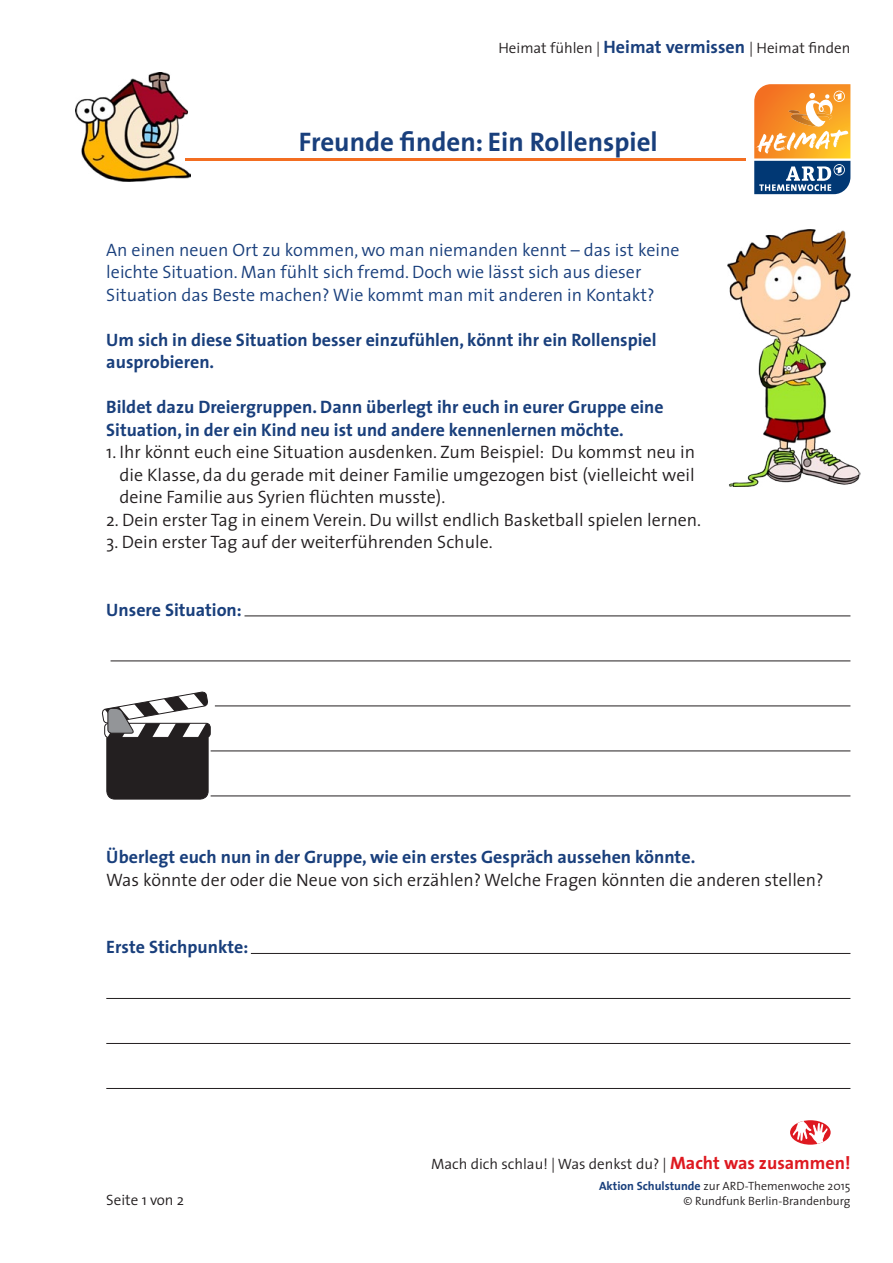
<style>
.page{position:relative;width:893px;height:1263px;background:#fff}
.page>*{position:absolute;margin:0;border:0;box-sizing:border-box;transform-origin:0 0}
.t1{font:700 27px "The Sans";color:#193f7c}
.t2{font:300 18px/22.5px "The Sans";color:#231f20;text-align:justify}
.t3{font:700 18px/22.5px "The Sans";color:#193f7c}
.t4{font:300 18px/22.5px "The Sans";color:#193f7c}
.t5{font:300 15px "The Sans";color:#231f20}
.t6{font:300 12px/15px "The Sans";color:#231f20;text-align:right}
.s1{font-weight:700;font-size:18px;color:#193f7c}
.s2{font-weight:700;font-size:18px;color:#de1920}
.s3{font-weight:700;color:#193f7c}
</style>
<div class="page">
<hr style="left:244px;top:616px;width:606px;height:1px;background:#231f20">
<hr style="left:111px;top:661px;width:739px;height:1px;background:#231f20">
<hr style="left:215px;top:706px;width:635px;height:1px;background:#231f20">
<hr style="left:211px;top:751px;width:639px;height:1px;background:#231f20">
<hr style="left:211px;top:796px;width:639px;height:1px;background:#231f20">
<hr style="left:251px;top:953px;width:599px;height:1px;background:#231f20">
<hr style="left:106px;top:998px;width:744px;height:1px;background:#231f20">
<hr style="left:106px;top:1043px;width:744px;height:1px;background:#231f20">
<hr style="left:106px;top:1088px;width:744px;height:1px;background:#231f20">
<img style="left:727px;top:230px;width:134px;height:257px">
<svg style="left:101px;top:691px;width:110px;height:109px"></svg>
<svg style="left:790px;top:1120px;width:41px;height:25px"></svg>
<svg style="left:793px;top:1120px;width:35px;height:25px"></svg>
<hr style="left:185px;top:158px;width:561px;height:3px;background:#f36e21">
<svg style="left:754px;top:84px;width:96px;height:110px;background:#bd9364"></svg>
<img style="left:76px;top:73px;width:115px;height:109px">
<p class="t5" style="left:498px;top:36px;width:354px">Heimat fühlen | <span class="s1">Heimat vermissen</span> | Heimat finden</p>
<h1 class="t1" style="left:299px;top:119px;width:360px">Freunde finden: Ein Rollenspiel</h1>
<p class="t4" style="left:106px;top:238px;width:575px">An einen neuen Ort zu kommen, wo man niemanden kennt – das ist keine leichte Situation. Man fühlt sich fremd. Doch wie lässt sich aus dieser<br>Situation das Beste machen? Wie kommt man mit anderen in Kontakt?</p>
<p class="t3" style="left:106px;top:328px;width:552px">Um sich in diese Situation besser einzufühlen, könnt ihr ein Rollenspiel ausprobieren.</p>
<p class="t3" style="left:106px;top:395px;width:559px">Bildet dazu Dreiergruppen. Dann überlegt ihr euch in eurer Gruppe eine<br>Situation, in der ein Kind neu ist und andere kennenlernen möchte.</p>
<p class="t2" style="left:119px;top:440px;width:577px;text-indent:-13px">1. Ihr könnt euch eine Situation ausdenken. Zum Beispiel: Du kommst neu in die Klasse, da du gerade mit deiner Familie umgezogen bist (vielleicht weil deine Familie aus Syrien flüchten musste).</p>
<p class="t2" style="left:106px;top:508px;width:596px">2. Dein erster Tag in einem Verein. Du willst endlich Basketball spielen lernen.</p>
<p class="t2" style="left:106px;top:530px;width:388px">3. Dein erster Tag auf der weiterführenden Schule.</p>
<p class="t3" style="left:106px;top:598px;width:137px">Unsere Situation:</p>
<p class="t3" style="left:106px;top:845px;width:590px">Überlegt euch nun in der Gruppe, wie ein erstes Gespräch aussehen könnte.</p>
<p class="t2" style="left:106px;top:868px;width:719px">Was könnte der oder die Neue von sich erzählen? Welche Fragen könnten die anderen stellen?</p>
<p class="t3" style="left:106px;top:935px;width:144px">Erste Stichpunkte:</p>
<p class="t5" style="left:106px;top:1187px;width:79px">Seite 1 von 2</p>
<p class="t5" style="left:431px;top:1151px;width:421px">Mach dich schlau! | Was denkst du? | <span class="s2">Macht was zusammen!</span></p>
<p class="t6" style="left:599px;top:1178px;width:253px"><span class="s3">Aktion Schulstunde</span> zur ARD-Themenwoche 2015 © Rundfunk Berlin-Brandenburg</p>
</div>
